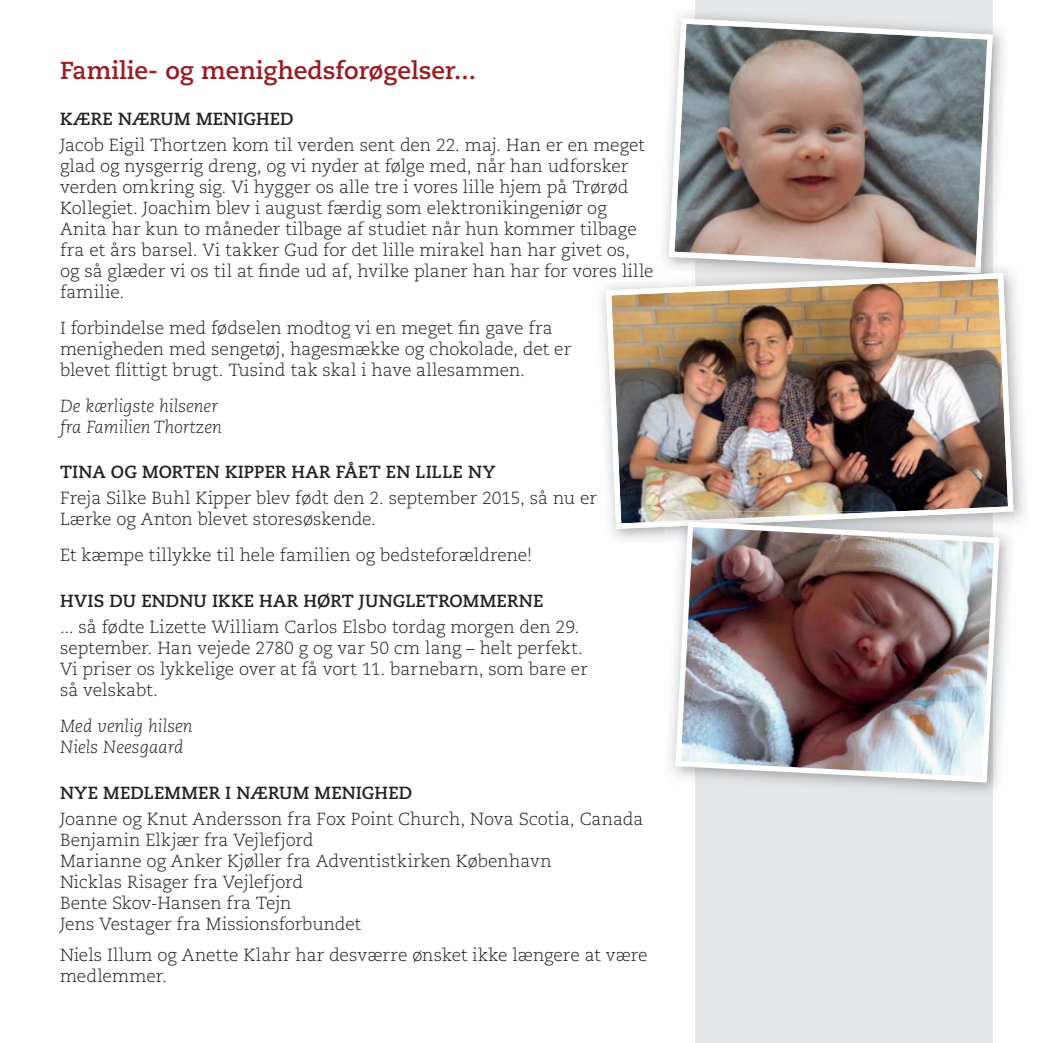
<style>
.page{position:relative;width:1043px;height:1043px;background:#fff}
.page>*{position:absolute;margin:0;border:0;box-sizing:border-box;transform-origin:0 0}
.t1{font:700 24.5px "Caecilia LT Std";color:#9a1c23}
.t2{font:300 17.5px/21px "Caecilia LT Std";color:#231f20}
.t3{font:700 17.5px "Caecilia LT Std";letter-spacing:.005em;color:#231f20}
.t4{font:italic 300 17.5px/21px "Caecilia LT Std";color:#231f20}
</style>
<div class="page">
<div style="left:695px;top:0;width:298px;height:1043px;background:#e6e7e8"></div>
<svg style="left:669px;top:18px;width:324px;height:245px;background:#998f8b"></svg>
<img style="left:788px;top:263px;width:193px;height:10px">
<img style="left:606px;top:273px;width:407px;height:256px">
<img style="left:665px;top:511px;width:350px;height:278px">
<img style="left:695px;top:785px;width:298px;height:7px">
<img style="left:665px;top:511px;width:348px;height:16px">
<img style="left:672px;top:519px;width:330px;height:266px">
<h1 class="t1" style="left:60px;top:58px;width:417px">Familie- og menighedsforøgelser...</h1>
<p class="t3" style="left:60px;top:110px;width:235px">KÆRE NÆRUM MENIGHED</p>
<p class="t2" style="left:60px;top:135px;width:595px">Jacob Eigil Thortzen kom til verden sent den 22. maj. Han er en meget glad og nysgerrig dreng, og vi nyder at følge med, når han udforsker verden omkring sig. Vi hygger os alle tre i vores lille hjem på Trørød Kollegiet. Joachim blev i august færdig som elektronikingeniør og Anita har kun to måneder tilbage af studiet når hun kommer tilbage fra et års barsel. Vi takker Gud for det lille mirakel han har givet os, og så glæder vi os til at finde ud af, hvilke planer han har for vores lille familie.</p>
<p class="t2" style="left:60px;top:318px;width:512px">I forbindelse med fødselen modtog vi en meget fin gave fra menigheden med sengetøj, hagesmække og chokolade, det er blevet flittigt brugt. Tusind tak skal i have allesammen.</p>
<p class="t4" style="left:60px;top:396px;width:163px">De kærligste hilsener fra Familien Thortzen</p>
<p class="t3" style="left:60px;top:463px;width:437px">TINA OG MORTEN KIPPER HAR FÅET EN LILLE NY</p>
<p class="t2" style="left:60px;top:488px;width:538px">Freja Silke Buhl Kipper blev født den 2. september 2015, så nu er<br>Lærke og Anton blevet storesøskende.</p>
<p class="t2" style="left:60px;top:545px;width:474px">Et kæmpe tillykke til hele familien og bedsteforældrene!</p>
<p class="t3" style="left:60px;top:592px;width:485px">HVIS DU ENDNU IKKE HAR HØRT JUNGLETROMMERNE</p>
<p class="t2" style="left:60px;top:617px;width:529px">... så fødte Lizette William Carlos Elsbo tordag morgen den 29. september. Han vejede 2780 g og var 50 cm lang – helt perfekt.<br>Vi priser os lykkelige over at få vort 11. barnebarn, som bare er så velskabt.</p>
<p class="t4" style="left:60px;top:716px;width:134px">Med venlig hilsen<br>Niels Neesgaard</p>
<p class="t3" style="left:60px;top:784px;width:354px">NYE MEDLEMMER I NÆRUM MENIGHED</p>
<p class="t2" style="left:60px;top:809px;width:585px">Joanne og Knut Andersson fra Fox Point Church, Nova Scotia, Canada Benjamin Elkjær fra Vejlefjord<br>Marianne og Anker Kjøller fra Adventistkirken København<br>Nicklas Risager fra Vejlefjord<br>Bente Skov-Hansen fra Tejn<br>Jens Vestager fra Missionsforbundet</p>
<p class="t2" style="left:60px;top:945px;width:589px">Niels Illum og Anette Klahr har desværre ønsket ikke længere at være medlemmer.</p>
</div>
